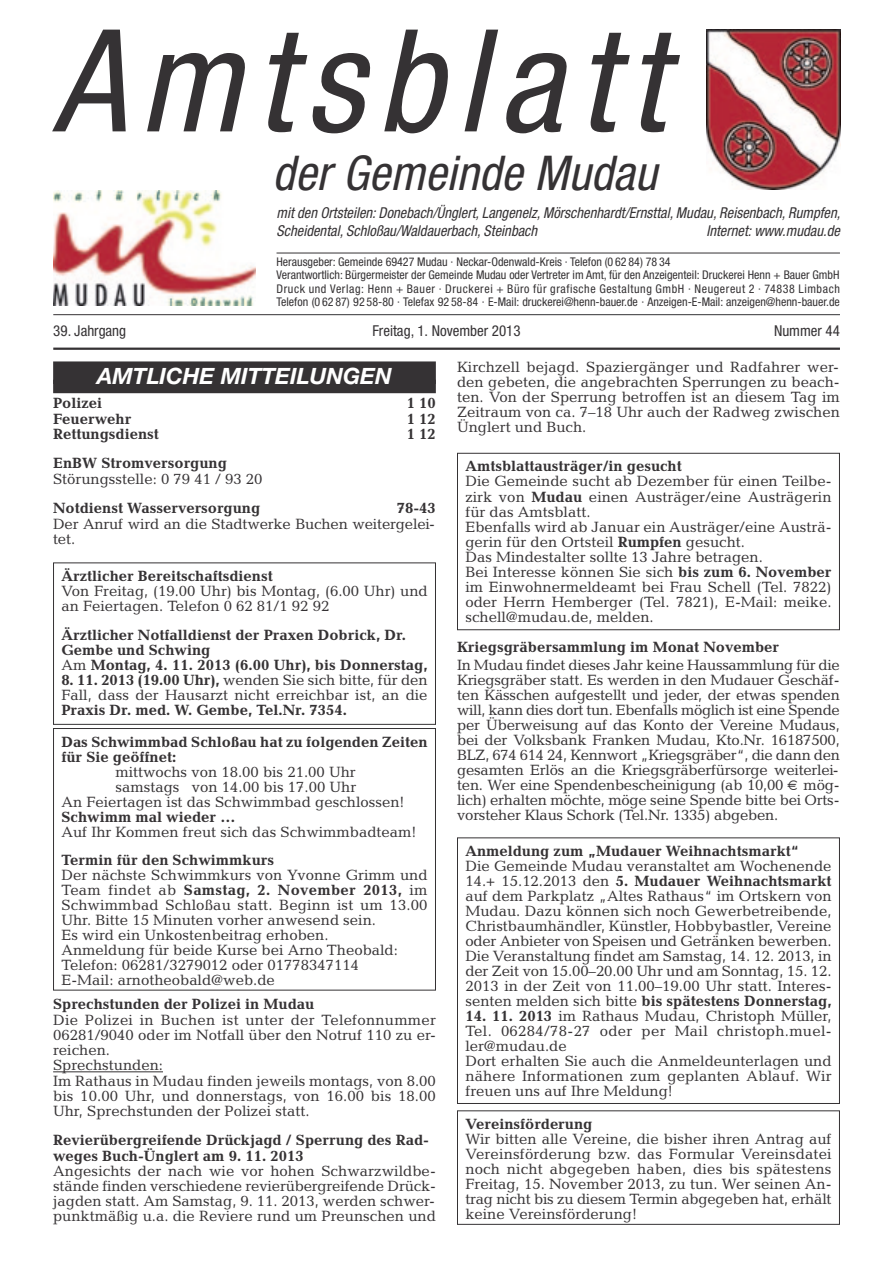
<style>
.page{position:relative;width:893px;height:1263px;background:#fff}
.page>*{position:absolute;margin:0;border:0;box-sizing:border-box;transform-origin:0 0}
.t1{font:italic condensed 142.5px "Helvetica Neue";color:#353234}
.t2{font:italic condensed 48px "Helvetica Neue";color:#353234}
.t3{font:italic 700 22.5px "Helvetica Neue";color:#fff}
.t4{font:15px/15px "Candida";color:#353234}
.t5{font:700 15px/15.3px "Candida";color:#353234}
.t6{font:italic condensed 15px/18px "Helvetica Neue";letter-spacing:.005em;color:#353234}
.t7{font:condensed 15px "Helvetica Neue";color:#353234}
.t8{font:condensed 12px/13.5px "Helvetica Neue";color:#353234}
.s1{font-weight:400}
.s2{font-weight:700}
</style>
<div class="page">
<hr style="left:53px;top:314px;width:787px;height:1px;background:#353234">
<hr style="left:53px;top:348px;width:787px;height:2px;background:#353234">
<hr style="left:277px;top:314px;width:563px;height:1px;background:#57575a">
<img style="left:53px;top:190px;width:202px;height:116px">
<hr style="left:277px;top:253px;width:563px;height:1px;background:#353234">
<img style="left:706px;top:30px;width:135px;height:159px">
<div style="left:53px;top:361px;width:383px;height:23px;background:#353234"></div>
<div style="left:53px;top:380px;width:383px;height:13px;background:#353234"></div>
<hr style="left:53px;top:1071px;width:110px;height:1px;background:#353234">
<div style="left:457px;top:1110px;width:383px;height:115px;border:1px solid #353234"></div>
<div style="left:457px;top:837px;width:383px;height:267px;border:1px solid #353234"></div>
<div style="left:457px;top:453px;width:383px;height:177px;border:1px solid #353234"></div>
<div style="left:53px;top:728px;width:383px;height:262px;border:1px solid #353234"></div>
<div style="left:53px;top:562px;width:383px;height:163px;border:1px solid #353234"></div>
<h1 class="t1" style="left:53px;top:30px;width:612px">Amtsblatt</h1>
<h2 class="t2" style="left:273px;top:156px;width:395px">der Gemeinde Mudau</h2>
<p class="t6" style="left:277px;top:205px;width:568px">mit den Ortsteilen:Donebach/Ünglert,Langenelz,Mörschenhardt/Ernsttal,Mudau,Reisenbach,Rumpfen,<br>Scheidental,Schloßau/Waldauerbach,Steinbach</p>
<p class="t6" style="left:706px;top:223px;width:138px">Internet:www.mudau.de</p>
<p class="t8" style="left:277px;top:256px;width:565px">Herausgeber: Gemeinde 69427 Mudau · Neckar-Odenwald-Kreis · Telefon (0 62 84) 78 34<br>Verantwortlich: Bürgermeister der Gemeinde Mudau oder Vertreter im Amt, für den Anzeigenteil: Druckerei Henn + Bauer GmbH Druck und Verlag: Henn + Bauer · Druckerei + Büro für grafische Gestaltung GmbH · Neugereut 2 · 74838 Limbach Telefon (0 62 87) 92 58-80 · Telefax 92 58-84 · E-Mail: druckerei@henn-bauer.de · Anzeigen-E-Mail: anzeigen@henn-bauer.de</p>
<p class="t7" style="left:53px;top:326px;width:74px">39. Jahrgang</p>
<p class="t7" style="left:373px;top:326px;width:150px">Freitag, 1. November 2013</p>
<p class="t7" style="left:774px;top:326px;width:68px">Nummer 44</p>
<h3 class="t3" style="left:97px;top:368px;width:296px">AMTLICHE MITTEILUNGEN</h3>
<p class="t5" style="left:53px;top:397px;width:51px">Polizei</p>
<p class="t5" style="left:407px;top:397px;width:31px">1 10</p>
<p class="t5" style="left:53px;top:412px;width:80px">Feuerwehr</p>
<p class="t5" style="left:407px;top:412px;width:31px">1 12</p>
<p class="t5" style="left:53px;top:428px;width:107px">Rettungsdienst</p>
<p class="t5" style="left:407px;top:428px;width:31px">1 12</p>
<p class="t5" style="left:53px;top:457px;width:175px">EnBW Stromversorgung</p>
<p class="t4" style="left:53px;top:473px;width:211px">Störungsstelle: 0 79 41 / 93 20</p>
<p class="t5" style="left:53px;top:502px;width:209px">Notdienst Wasserversorgung</p>
<p class="t5" style="left:397px;top:502px;width:41px">78-43</p>
<p class="t4" style="left:53px;top:518px;width:383px">Der Anruf wird an die Stadtwerke Buchen weitergelei&shy;tet.</p>
<p class="t5" style="left:61px;top:570px;width:213px">Ärztlicher Bereitschaftsdienst</p>
<p class="t4" style="left:61px;top:585px;width:368px">Von Freitag, (19.00 Uhr) bis Montag, (6.00 Uhr) und an Feiertagen. Telefon 0 62 81/1 92 92</p>
<p class="t5" style="left:61px;top:628px;width:368px">Ärztlicher Notfalldienst der Praxen Dobrick, Dr.<br>Gembe und Schwing<br><span class="s1">Am</span> Montag, 4. 11. 2013 (6.00 Uhr), bis Donnerstag,</p>
<p class="t4" style="left:61px;top:674px;width:368px"><span class="s2">8. 11. 2013 (19.00 Uhr),</span> wenden Sie sich bitte, für den<br>Fall, dass der Hausarzt nicht erreichbar ist, an die</p>
<p class="t5" style="left:61px;top:704px;width:287px">Praxis Dr. med. W. Gembe, Tel.Nr. 7354.</p>
<p class="t5" style="left:61px;top:736px;width:368px">Das Schwimmbad Schloßau hat zu folgenden Zeiten für Sie geöffnet:</p>
<p class="t4" style="left:61px;top:766px;width:345px;text-align:center">mittwochs von 18.00 bis 21.00 Uhr<br>samstags von 14.00 bis 17.00 Uhr<br>An Feiertagen ist das Schwimmbad geschlossen!</p>
<p class="t5" style="left:61px;top:810px;width:175px">Schwimm mal wieder …</p>
<p class="t4" style="left:61px;top:826px;width:357px">Auf Ihr Kommen freut sich das Schwimmbadteam!</p>
<p class="t5" style="left:61px;top:854px;width:214px">Termin für den Schwimmkurs</p>
<p class="t4" style="left:61px;top:869px;width:368px">Der nächste Schwimmkurs von Yvonne Grimm und Team findet ab <span class="s2">Samstag, 2. November 2013,</span> im Schwimmbad Schloßau statt. Beginn ist um 13.00<br>Uhr. Bitte 15 Minuten vorher anwesend sein.<br>Es wird ein Unkostenbeitrag erhoben.<br>Anmeldung für beide Kurse bei Arno Theobald:<br>Telefon: 06281/3279012 oder 01778347114<br>E-Mail: arnotheobald@web.de</p>
<p class="t5" style="left:53px;top:998px;width:263px">Sprechstunden der Polizei in Mudau</p>
<p class="t4" style="left:53px;top:1013px;width:384px">Die Polizei in Buchen ist unter der Telefonnummer 06281/9040 oder im Notfall über den Notruf 110 zu er&shy;reichen.<br>Sprechstunden:<br>Im Rathaus in Mudau finden jeweils montags, von 8.00 bis 10.00 Uhr, und donnerstags, von 16.00 bis 18.00<br>Uhr, Sprechstunden der Polizei statt.</p>
<p class="t5" style="left:53px;top:1134px;width:377px;line-height:15.8px">Revierübergreifende Drückjagd / Sperrung des Rad&shy;weges Buch-Ünglert am 9. 11. 2013</p>
<p class="t4" style="left:53px;top:1165px;width:384px;text-align:justify">Angesichts der nach wie vor hohen Schwarzwildbe&shy;stände finden verschiedene revierübergreifende Drück&shy;jagden statt. Am Samstag, 9. 11. 2013, werden schwer&shy;punktmäßig u.a. die Reviere rund um Preunschen und</p>
<p class="t4" style="left:457px;top:361px;width:384px;text-align:justify">Kirchzell bejagd. Spaziergänger und Radfahrer wer&shy;den gebeten, die angebrachten Sperrungen zu beach&shy;ten. Von der Sperrung betroffen ist an diesem Tag im Zeitraum von ca. 7–18 Uhr auch der Radweg zwischen Ünglert und Buch.</p>
<p class="t5" style="left:465px;top:460px;width:218px">Amtsblattausträger/in gesucht</p>
<p class="t4" style="left:465px;top:475px;width:368px">Die Gemeinde sucht ab Dezember für einen Teilbe&shy;zirk von <span class="s2">Mudau</span> einen Austräger/eine Austrägerin für das Amtsblatt.<br>Ebenfalls wird ab Januar ein Austräger/eine Austrä&shy;gerin für den Ortsteil <span class="s2">Rumpfen</span> gesucht.<br>Das Mindestalter sollte 13 Jahre betragen.<br>Bei Interesse können Sie sich <span class="s2">bis zum 6. November </span>im Einwohnermeldeamt bei Frau Schell (Tel. 7822) oder Herrn Hemberger (Tel. 7821), E-Mail: meike. schell@mudau.de, melden.</p>
<p class="t5" style="left:457px;top:641px;width:324px">Kriegsgräbersammlung im Monat November</p>
<p class="t4" style="left:457px;top:659px;width:384px;text-align:justify">In Mudau findet dieses Jahr keine Haussammlung für die Kriegsgräber statt. Es werden in den Mudauer Geschäf&shy;ten Kässchen aufgestellt und jeder, der etwas spenden will, kann dies dort tun. Ebenfalls möglich ist eine Spende per Überweisung auf das Konto der Vereine Mudaus, bei der Volksbank Franken Mudau, Kto.Nr. 16187500, BLZ, 674 614 24, Kennwort „Kriegsgräber“, die dann den gesamten Erlös an die Kriegsgräberfürsorge weiterlei&shy;ten. Wer eine Spendenbescheinigung (ab 10,00</p>
<p class="t4" style="left:457px;top:779px;width:384px;text-align:justify;text-indent:346px">mög&shy;lich) erhalten möchte, möge seine Spende bitte bei Orts&shy;vorsteher Klaus Schork (Tel.Nr. 1335) abgeben.</p>
<p class="t5" style="left:465px;top:845px;width:335px">Anmeldung zum „Mudauer Weihnachtsmarkt“</p>
<p class="t4" style="left:465px;top:860px;width:368px;text-align:justify">Die Gemeinde Mudau veranstaltet am Wochenende 14.+ 15.12.2013 den <span class="s2">5. Mudauer Weihnachtsmarkt </span>auf dem Parkplatz „Altes Rathaus“ im Ortskern von Mudau. Dazu können sich noch Gewerbetreibende, Christbaumhändler, Künstler, Hobbybastler, Vereine oder Anbieter von Speisen und Getränken bewerben.<br>Die Veranstaltung findet am Samstag, 14. 12. 2013, in der Zeit von 15.00–20.00 Uhr und am Sonntag, 15. 12.<br>2013 in der Zeit von 11.00–19.00 Uhr statt. Interes&shy;senten melden sich bitte <span class="s2">bis spätestens Donnerstag,</span></p>
<p class="t4" style="left:465px;top:1010px;width:368px"><span class="s2">14. 11. 2013</span> im Rathaus Mudau, Christoph Müller, Tel. 06284/78-27 oder per Mail christoph.muel&shy;ler@mudau.de<br>Dort erhalten Sie auch die Anmeldeunterlagen und nähere Informationen zum geplanten Ablauf. Wir freuen uns auf Ihre Meldung!</p>
<p class="t5" style="left:465px;top:1118px;width:129px">Vereinsförderung</p>
<p class="t4" style="left:465px;top:1133px;width:368px;text-align:justify">Wir bitten alle Vereine, die bisher ihren Antrag auf Vereinsförderung bzw. das Formular Vereinsdatei noch nicht abgegeben haben, dies bis spätestens Freitag, 15. November 2013, zu tun. Wer seinen An&shy;trag nicht bis zu diesem Termin abgegeben hat, erhält keine Vereinsförderung!</p>
</div>
